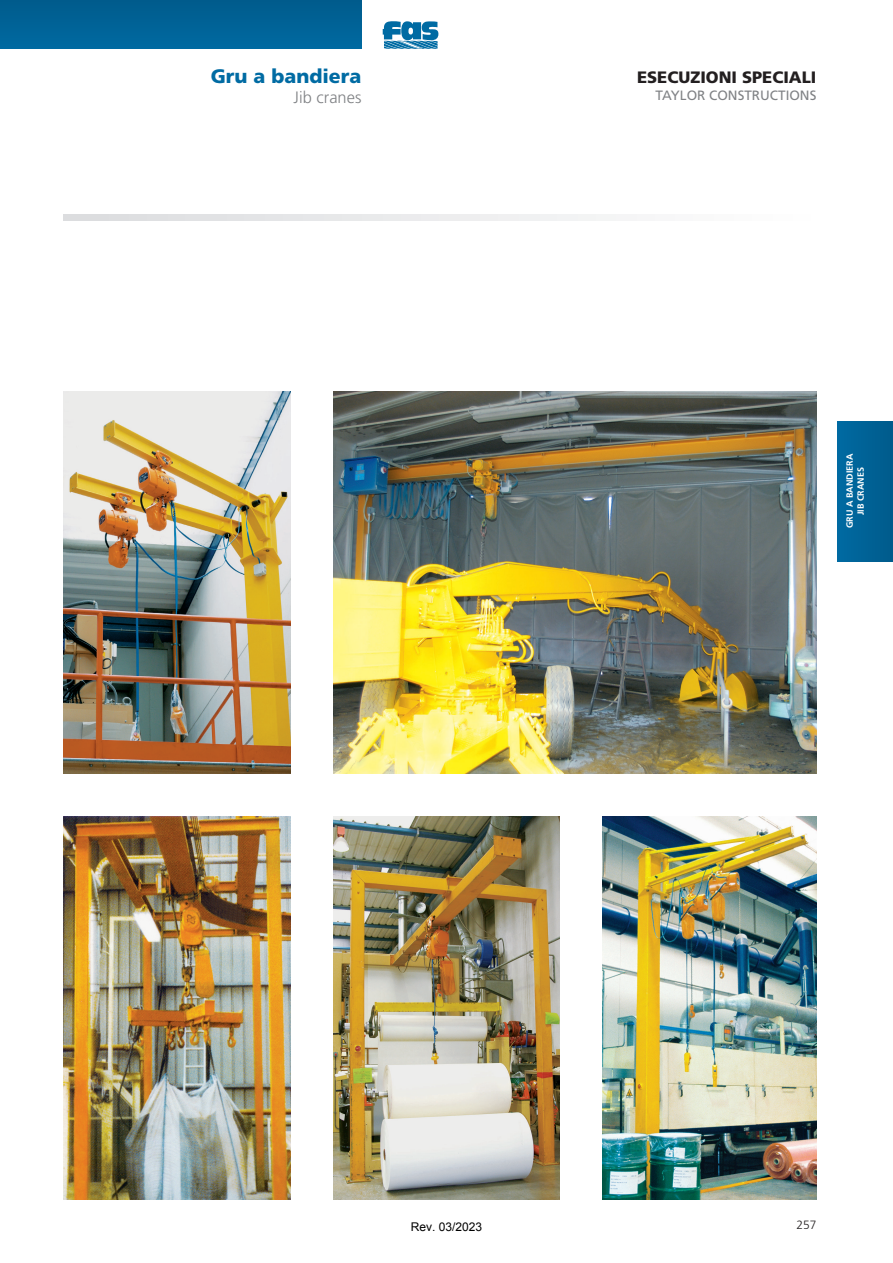
<style>
.page{position:relative;width:893px;height:1263px;background:#fff}
.page>*{position:absolute;margin:0;border:0;box-sizing:border-box;transform-origin:0 0}
.t1{font:900 19.5px "Frutiger";color:#006ba3}
.t2{font:900 16.5px "Frutiger";color:#231f20}
.t3{font:300 16.5px "Frutiger";color:#808285}
.t4{font:13.5px "Frutiger";color:#808285}
.t5{font:12px "Arial";color:#000}
.t6{font:300 12px "Frutiger";color:#231f20}
.t7{font:700 9px/10.8px "Frutiger";color:#fff;text-align:center}
</style>
<div class="page">
<svg style="left:383px;top:21px;width:55px;height:28px;background:#4693bc"></svg>
<svg style="left:64px;top:214px;width:552px;height:7px"></svg>
<div style="left:0;top:0;width:361px;height:49px;background:#006297"></div>
<img style="left:64px;top:816px;width:227px;height:383px">
<img style="left:64px;top:391px;width:227px;height:383px">
<img style="left:333px;top:391px;width:483px;height:383px">
<img style="left:602px;top:816px;width:214px;height:383px">
<img style="left:333px;top:816px;width:227px;height:383px">
<div style="left:838px;top:421px;width:55px;height:140px;background:#006297"></div>
<h1 class="t1" style="left:211px;top:65px;width:152px">Gru a bandiera</h1>
<h2 class="t3" style="left:294px;top:88px;width:69px">Jib cranes</h2>
<h2 class="t2" style="left:637px;top:68px;width:181px">ESECUZIONI SPECIALI</h2>
<h3 class="t4" style="left:655px;top:87px;width:162px">TAYLOR CONSTRUCTIONS</h3>
<p class="t7" style="left:844px;top:528px;width:76px;rotate:-90deg">GRU A BANDIERA<br>JIB CRANES</p>
<h3 class="t5" style="left:411px;top:1219px;width:73px">Rev. 03/2023</h3>
<h3 class="t6" style="left:796px;top:1218px;width:22px">257</h3>
</div>
